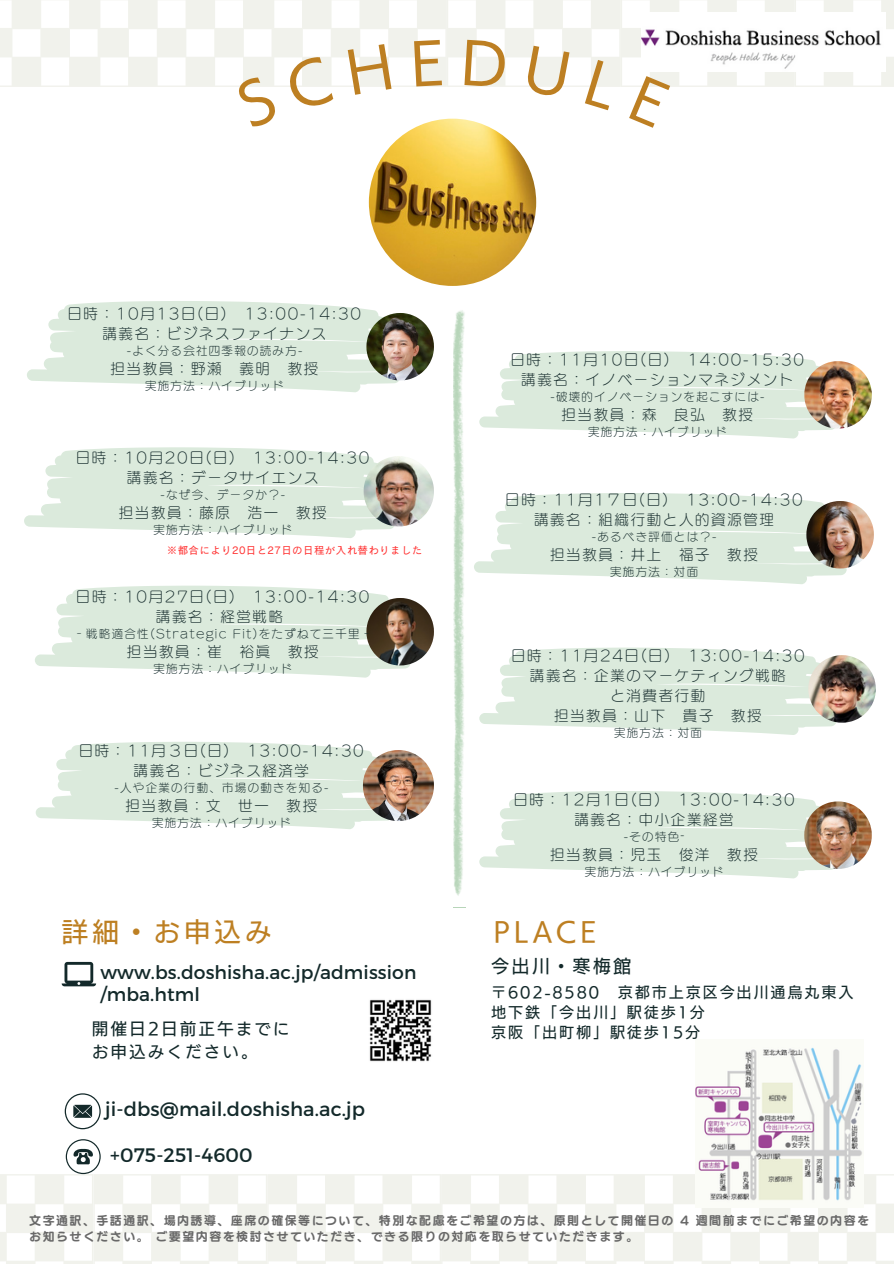
<style>
.page{position:relative;width:894px;height:1264px;background:#fff}
.page>*{position:absolute;margin:0;border:0;box-sizing:border-box;transform-origin:0 0}
.t1{font:27px "UD Kakugo Small Pr 6 N M";letter-spacing:.13em;color:#bd7f22}
.t2{font:19.5px "Montserrat";letter-spacing:.005em;color:#13292a}
.t3{font:18.75px/21.6px "Montserrat";letter-spacing:.005em;color:#13292a}
.t4{font:18.15px "UD Kakugo Small Pr 6 N M";letter-spacing:.12em;color:#13292a}
.t5{font:16.65px/22.5px "UD Kakugo Small Pr 6 N M";letter-spacing:.12em;color:#13292a}
.t6{font:15.15px/20.2px "UD Kakugo Small Pr 6 N M";letter-spacing:.12em;color:#13292a}
.t7{font:14.4px/20px "UD Marugo Large Pr 6 N L";letter-spacing:.12em;color:#13292a;text-align:center}
.t8{font:12px/16px "Canva UD Marugo Small Pr 6 N B";letter-spacing:.12em;color:#686868}
.t9{font:11.4px "UD Marugo Large Pr 6 N L";letter-spacing:.12em;color:#13292a}
.t10{font:10.5px "Canva Cezanne Pro N M";letter-spacing:.035em;color:#ff3131}
.s1{font-family:"Noto Sans"}
</style>
<div class="page">
<img style="left:369px;top:119px;width:167px;height:167px;border-radius:50%">
<svg style="left:0;top:1139px;width:893px;height:124px"></svg>
<svg style="left:65px;top:1093px;width:36px;height:36px"></svg>
<svg style="left:62px;top:961px;width:34px;height:25px"></svg>
<svg style="left:474px;top:493px;width:372px;height:91px"></svg>
<svg style="left:479px;top:791px;width:354px;height:87px"></svg>
<svg style="left:479px;top:351px;width:356px;height:87px"></svg>
<svg style="left:479px;top:647px;width:356px;height:88px"></svg>
<svg style="left:453px;top:310px;width:12px;height:586px"></svg>
<img style="left:695px;top:1047px;width:168px;height:160px">
<img style="left:806px;top:501px;width:67px;height:67px">
<img style="left:808px;top:655px;width:67px;height:67px">
<img style="left:804px;top:361px;width:67px;height:67px">
<img style="left:804px;top:801px;width:67px;height:68px">
<img style="left:369px;top:999px;width:63px;height:63px">
<svg style="left:24px;top:447px;width:371px;height:91px"></svg>
<img style="left:363px;top:456px;width:71px;height:70px">
<svg style="left:35px;top:585px;width:375px;height:93px"></svg>
<img style="left:366px;top:598px;width:68px;height:67px">
<svg style="left:27px;top:301px;width:373px;height:91px"></svg>
<img style="left:366px;top:313px;width:68px;height:67px">
<svg style="left:36px;top:742px;width:327px;height:87px"></svg>
<img style="left:363px;top:750px;width:71px;height:71px">
<svg style="left:0;top:0;width:893px;height:129px"></svg>
<p class="t7" style="left:67px;top:303px;width:295px">日時：10月13日 (日) 13:00-14:30講義名：ビジネスファイナンス</p>
<p class="t9" style="left:127px;top:345px;width:177px">-よく分る会社四季報の読み方-</p>
<p class="t7" style="left:110px;top:358px;width:209px">担当教員：野瀬 義明 教授</p>
<p class="t9" style="left:145px;top:380px;width:140px">実施方法：ハイブリッド</p>
<p class="t7" style="left:76px;top:447px;width:295px">日時：10月20日 (日) 13:00-14:30講義名：データサイエンス</p>
<p class="t9" style="left:160px;top:489px;width:126px">-なぜ今、データか？-</p>
<p class="t7" style="left:119px;top:502px;width:159px">担当教員：藤原 浩一</p>
<p class="t7" style="left:296px;top:502px;width:32px">教授</p>
<p class="t9" style="left:153px;top:524px;width:140px">実施方法：ハイブリッド</p>
<h2 class="t10" style="left:167px;top:545px;width:257px">※都合により20日と27日の日程が入れ替わりました</h2>
<p class="t7" style="left:76px;top:586px;width:295px">日時：10月27日 (日) 13:00-14:30</p>
<p class="t7" style="left:156px;top:606px;width:129px">講義名：経営戦略</p>
<p class="t9" style="left:73px;top:627px;width:300px">‐戦略適合性(Strategic Fit)をたずねて三千里‐</p>
<p class="t7" style="left:127px;top:641px;width:193px">担当教員：崔 裕眞 教授</p>
<h6 class="t9" style="left:153px;top:663px;width:140px">実施方法：ハイブリッド</h6>
<h6 class="t7" style="left:79px;top:740px;width:286px">日時：11月３日(日) 13:00-14:30講義名：ビジネス経済学</h6>
<h6 class="t9" style="left:114px;top:782px;width:215px">-人や企業の行動、市場の動きを知る-</h6>
<h6 class="t7" style="left:125px;top:795px;width:95px">担当教員：文</h6>
<h6 class="t7" style="left:238px;top:795px;width:31px">世一</h6>
<h6 class="t7" style="left:286px;top:795px;width:32px">教授</h6>
<h6 class="t9" style="left:152px;top:817px;width:140px">実施方法：ハイブリッド</h6>
<h6 class="t1" style="left:62px;top:918px;width:212px">詳細・お申込み</h6>
<p class="t3" style="left:100px;top:960px;width:317px">www.bs.doshisha.ac.jp/admission /mba.html</p>
<p class="t5" style="left:92px;top:1017px;width:199px">開催日2日前正午までにお申込みください。</p>
<p class="t2" style="left:105px;top:1096px;width:261px">ji-dbs@mail.doshisha.ac.jp</p>
<p class="t2" style="left:110px;top:1141px;width:144px">+075-251-4600</p>
<p class="t7" style="left:510px;top:350px;width:295px">日時：11月10日(日) 14:00-15:30講義名：イノベーションマネジメント</p>
<p class="t9" style="left:550px;top:391px;width:215px">-破壊的イノベーションを起こすには-</p>
<p class="t7" style="left:561px;top:405px;width:193px">担当教員：森 良弘 教授</p>
<p class="t9" style="left:588px;top:426px;width:140px">実施方法：ハイブリッド</p>
<p class="t7" style="left:505px;top:489px;width:299px">日時：11月1７日(日) 13:00-14:30講義名：組織行動と人的資源管理</p>
<p class="t9" style="left:591px;top:530px;width:126px">-あるべき評価とは？-</p>
<p class="t7" style="left:550px;top:544px;width:160px">担当教員：井上 福子</p>
<p class="t7" style="left:727px;top:544px;width:32px">教授</p>
<p class="t9" style="left:610px;top:566px;width:88px">実施方法：対面</p>
<h6 class="t7" style="left:511px;top:645px;width:295px">日時：11月24日 (日) 13:00-14:30</h6>
<h6 class="t7" style="left:529px;top:665px;width:257px">講義名：企業のマーケティング戦略</h6>
<h6 class="t7" style="left:610px;top:685px;width:96px">と消費者行動</h6>
<h6 class="t7" style="left:554px;top:705px;width:160px">担当教員：山下 貴子</h6>
<h6 class="t7" style="left:731px;top:705px;width:32px">教授</h6>
<h6 class="t9" style="left:614px;top:726px;width:88px">実施方法：対面</h6>
<p class="t7" style="left:513px;top:789px;width:283px">日時：12月1日 (日) 13:00-14:30講義名：中小企業経営</p>
<p class="t9" style="left:623px;top:831px;width:62px">-その特色<span class="s1">⁻</span></p>
<p class="t7" style="left:550px;top:844px;width:111px">担当教員：児玉</p>
<p class="t7" style="left:678px;top:844px;width:80px">俊洋 教授</p>
<p class="t9" style="left:584px;top:866px;width:140px">実施方法：ハイブリッド</p>
<p class="t1" style="left:493px;top:918px;width:104px">PLACE</p>
<p class="t4" style="left:491px;top:956px;width:142px">今出川・寒梅館</p>
<h6 class="t6" style="left:491px;top:981px;width:363px">〒602-8580 京都市上京区今出川通烏丸東入地下鉄「今出川」駅徒歩1分<br>京阪「出町柳」駅徒歩15分</h6>
<p class="t8" style="left:29px;top:1212px;width:841px">文字通訳、手話通訳、場内誘導、座席の確保等について、特別な配慮をご希望の方は、原則として開催日の 4 週間前までにご希望の内容をお知らせください。ご要望内容を検討させていただき、できる限りの対応を取らせていただきます。</p>
</div>
